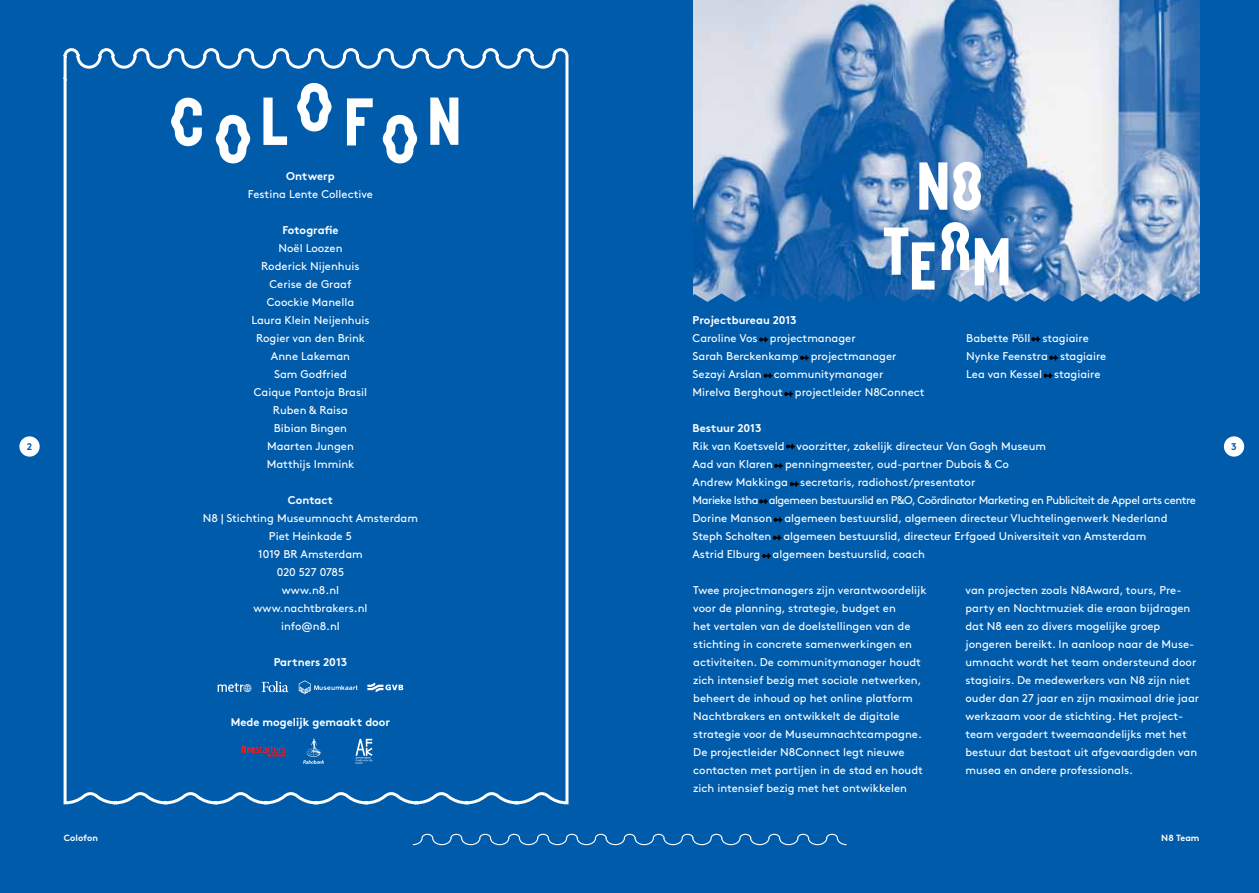
<style>
.page{position:relative;width:1259px;height:893px;background:#005baa}
.page>*{position:absolute;margin:0;border:0;box-sizing:border-box;transform-origin:0 0}
.t1{font:60px "N8";color:#fff}
.t2{font:11.25px/18px "Brown";color:#fff}
.t3{font:700 11.25px "Brown";color:#fff}
.t4{font:700 9.75px "Brown";color:#005baa}
.t5{font:700 9px "Brown";color:#fff}
</style>
<div class="page">
<div style="left:19px;top:436px;width:21px;height:21px;background:#fff;border-radius:50%"></div>
<div style="left:1224px;top:436px;width:20px;height:21px;background:#fff;border-radius:50%"></div>
<svg style="left:412px;top:833px;width:435px;height:13px"></svg>
<img style="left:694px;top:0;width:505px;height:222px">
<svg style="left:63px;top:48px;width:506px;height:757px"></svg>
<svg style="left:171px;top:98px;width:31px;height:48px"></svg>
<svg style="left:216px;top:115px;width:34px;height:48px"></svg>
<svg style="left:383px;top:115px;width:34px;height:48px"></svg>
<svg style="left:297px;top:83px;width:34px;height:48px"></svg>
<svg style="left:263px;top:98px;width:24px;height:47px"></svg>
<svg style="left:347px;top:98px;width:26px;height:47px"></svg>
<svg style="left:430px;top:98px;width:28px;height:47px"></svg>
<svg style="left:241px;top:745px;width:44px;height:12px"></svg>
<svg style="left:218px;top:683px;width:33px;height:9px"></svg>
<svg style="left:367px;top:683px;width:36px;height:9px"></svg>
<svg style="left:299px;top:680px;width:59px;height:14px"></svg>
<svg style="left:262px;top:681px;width:26px;height:11px"></svg>
<svg style="left:303px;top:739px;width:21px;height:25px"></svg>
<svg style="left:355px;top:739px;width:17px;height:25px"></svg>
<svg style="left:759px;top:337px;width:9px;height:5px"></svg>
<svg style="left:800px;top:355px;width:9px;height:6px"></svg>
<svg style="left:763px;top:373px;width:9px;height:5px"></svg>
<svg style="left:784px;top:391px;width:9px;height:6px"></svg>
<svg style="left:786px;top:444px;width:9px;height:5px"></svg>
<svg style="left:774px;top:463px;width:9px;height:6px"></svg>
<svg style="left:790px;top:481px;width:9px;height:6px"></svg>
<svg style="left:759px;top:499px;width:9px;height:5px"></svg>
<svg style="left:773px;top:517px;width:9px;height:6px"></svg>
<svg style="left:773px;top:535px;width:9px;height:5px"></svg>
<svg style="left:762px;top:553px;width:9px;height:6px"></svg>
<svg style="left:1031px;top:336px;width:9px;height:6px"></svg>
<svg style="left:1049px;top:355px;width:9px;height:6px"></svg>
<svg style="left:1043px;top:373px;width:9px;height:5px"></svg>
<svg style="left:693px;top:222px;width:507px;height:80px"></svg>
<h1 class="t1" style="left:916px;top:151px;width:69px">n8</h1>
<p class="t3" style="left:286px;top:167px;width:50px">Ontwerp</p>
<p class="t2" style="left:248px;top:184px;width:127px">Festina Lente Collective</p>
<p class="t3" style="left:282px;top:221px;width:58px">Fotografie</p>
<p class="t2" style="left:251px;top:238px;width:120px;text-align:center">Noël Loozen<br>Roderick Nijenhuis<br>Cerise de Graaf<br>Coockie Manella<br>Laura Klein Neijenhuis<br>Rogier van den Brink<br>Anne Lakeman<br>Sam Godfried<br>Caique Pantoja Brasil<br>Ruben &amp; Raisa<br>Bibian Bingen<br>Maarten Jungen<br>Matthijs Immink</p>
<p class="t3" style="left:288px;top:491px;width:47px">Contact</p>
<p class="t2" style="left:203px;top:508px;width:217px;text-align:center">N8 | Stichting Museumnacht Amsterdam<br>Piet Heinkade 5<br>1019 BR Amsterdam<br>020 527 0785<br>www.n8.nl<br>www.nachtbrakers.nl<br>info@n8.nl</p>
<p class="t3" style="left:274px;top:653px;width:75px">Partners 2013</p>
<p class="t3" style="left:692px;top:311px;width:106px">Projectbureau 2013</p>
<p class="t2" style="left:692px;top:328px;width:233px">Caroline Vos projectmanager<br>Sarah Berckenkamp projectmanager Sezayi Arslan communitymanager<br>Mirelva Berghout projectleider N8Connect</p>
<p class="t3" style="left:692px;top:419px;width:70px">Bestuur 2013</p>
<p class="t2" style="left:692px;top:436px;width:505px">Rik van Koetsveld voorzitter, zakelijk directeur Van Gogh Museum<br>Aad van Klaren penningmeester, oud-partner Dubois &amp; Co<br>Andrew Makkinga secretaris, radiohost/presentator<br>Marieke Istha algemeen bestuurslid en P&amp;O, Coördinator Marketing en Publiciteit de Appel arts centre Dorine Manson algemeen bestuurslid, algemeen directeur Vluchtelingenwerk Nederland Steph Scholten algemeen bestuurslid, directeur Erfgoed Universiteit van Amsterdam<br>Astrid Elburg algemeen bestuurslid, coach</p>
<p class="t2" style="left:966px;top:328px;width:141px">Babette Pöll stagiaire<br>Nynke Feenstra stagiaire<br>Lea van Kessel stagiaire</p>
<p class="t4" style="left:27px;top:438px;width:7px">2</p>
<p class="t4" style="left:1231px;top:438px;width:7px">3</p>
<p class="t2" style="left:693px;top:580px;width:235px">Twee projectmanagers zijn verantwoordelijk voor de planning, strategie, budget en<br>het vertalen van de doelstellingen van de stichting in concrete samenwerkingen en activiteiten. De communitymanager houdt zich intensief bezig met sociale netwerken, beheert de inhoud op het online platform Nachtbrakers en ontwikkelt de digitale strategie voor de Museumnachtcampagne.<br>De projectleider N8Connect legt nieuwe contacten met partijen in de stad en houdt zich intensief bezig met het ontwikkelen</p>
<p class="t2" style="left:965px;top:580px;width:235px">van projecten zoals N8Award, tours, Pre&shy;party en Nachtmuziek die eraan bijdragen dat N8 een zo divers mogelijke groep jongeren bereikt. In aanloop naar de Muse&shy;umnacht wordt het team ondersteund door stagiairs. De medewerkers van N8 zijn niet ouder dan 27 jaar en zijn maximaal drie jaar werkzaam voor de stichting. Het project&shy;team vergadert tweemaandelijks met het bestuur dat bestaat uit afgevaardigden van musea en andere professionals.</p>
<p class="t3" style="left:231px;top:713px;width:161px">Mede mogelijk gemaakt door</p>
<p class="t5" style="left:64px;top:830px;width:36px">Colofon</p>
<p class="t5" style="left:1161px;top:830px;width:40px">N8 Team</p>
</div>
